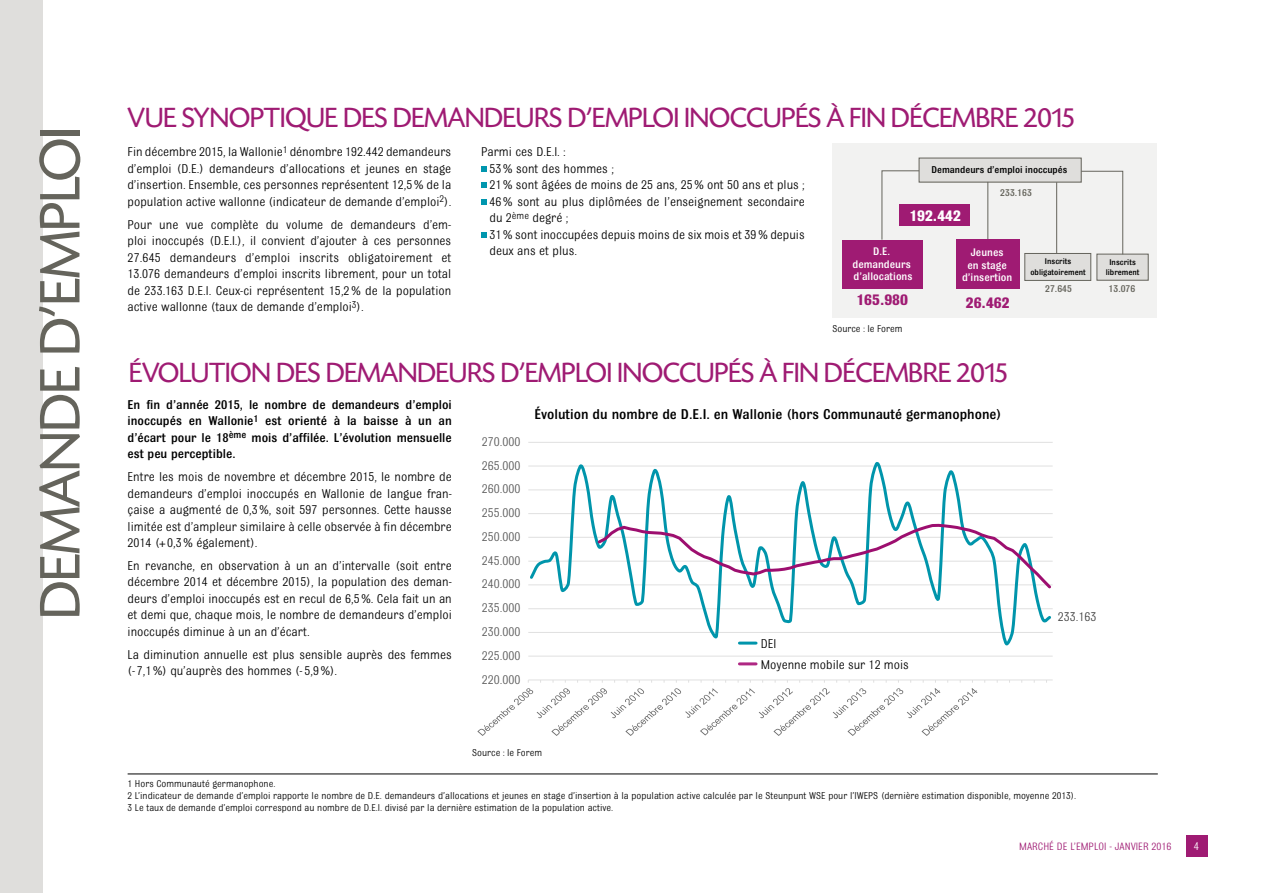
<style>
.page{position:relative;width:1263px;height:893px;background:#fff}
.page>*{position:absolute;margin:0;border:0;box-sizing:border-box;transform-origin:0 0}
.t1{font:60px "Sh Today";color:#65645c}
.t2{font:29.25px "Sh Today";color:#9f1b73}
.t3{font:700 16.2px "Bulldog";color:#9f1b73}
.t4{font:700 16.2px "Bulldog";color:#fff}
.t5{font:500 15px "Bulldog";color:#000}
.t6{font:13.5px/16.5px "Bulldog";color:#000;text-align:justify}
.t7{font:500 13.5px/16.5px "Bulldog";color:#000;text-align:justify}
.t8{font:13.5px "Bulldog";color:#595959}
.t9{font:13.5px "Bulldog";color:#404040}
.t10{font:12px "Bulldog";color:#fff}
.t11{font:500 11.55px/12.8px "Bulldog";color:#fff;text-align:center}
.t12{font:11.25px "Bulldog";color:#9f1b73}
.t13{font:10.5px/12px "Bulldog";color:#000}
.t14{font:500 10.5px "Bulldog";color:#000}
.t15{font:500 10.5px "Bulldog";color:#65645c}
.t16{font:500 8.7px/10.8px "Bulldog";color:#000;text-align:center}
</style>
<div class="page">
<div style="left:0;top:0;width:42px;height:893px;background:#dfdedc"></div>
<div style="left:1187px;top:835px;width:21px;height:21px;background:#9f1b73"></div>
<svg style="left:481px;top:166px;width:5px;height:5px"></svg>
<svg style="left:481px;top:183px;width:5px;height:5px"></svg>
<svg style="left:481px;top:199px;width:5px;height:5px"></svg>
<svg style="left:481px;top:232px;width:5px;height:5px"></svg>
<div style="left:832px;top:143px;width:325px;height:175px;background:#f2f2f1"></div>
<div style="left:1097px;top:254px;width:51px;height:26px;background:#dfdedc"></div>
<div style="left:1025px;top:253px;width:66px;height:27px;background:#dfdedc"></div>
<div style="left:1024px;top:253px;width:67px;height:28px;border:1px solid #65645c"></div>
<div style="left:919px;top:158px;width:162px;height:24px;background:#dfdedc"></div>
<div style="left:919px;top:158px;width:162px;height:24px;border:1px solid #65645c"></div>
<svg style="left:1081px;top:171px;width:42px;height:84px"></svg>
<svg style="left:881px;top:170px;width:39px;height:70px"></svg>
<div style="left:842px;top:240px;width:80px;height:48px;background:#9f1b73"></div>
<div style="left:956px;top:239px;width:63px;height:50px;background:#9f1b73"></div>
<div style="left:899px;top:205px;width:71px;height:21px;background:#9f1b73"></div>
<hr style="left:987px;top:182px;width:1px;height:57px;background:#65645c">
<hr style="left:1056px;top:182px;width:1px;height:71px;background:#65645c">
<hr style="left:128px;top:774px;width:1030px;height:1px;background:#000">
<hr style="left:528px;top:656px;width:525px;height:1px;background:#e0e0e0">
<hr style="left:528px;top:442px;width:525px;height:1px;background:#e0e0e0">
<hr style="left:528px;top:680px;width:525px;height:1px;background:#e0e0e0">
<svg style="left:528px;top:462px;width:525px;height:184px"></svg>
<svg style="left:595px;top:522px;width:457px;height:69px"></svg>
<svg style="left:477px;top:680px;width:500px;height:56px"></svg>
<hr style="left:739px;top:642px;width:17px;height:3px;background:#0095ab">
<hr style="left:739px;top:662px;width:17px;height:3px;background:#af2783">
<h1 class="t1" style="left:29px;top:619px;width:493px;rotate:-90deg">DEMANDE D’EMPLOI</h1>
<h2 class="t2" style="left:128px;top:103px;width:948px">VUE SYNOPTIQUE DES DEMANDEURS D’EMPLOI INOCCUPÉS À FIN DÉCEMBRE 2015</h2>
<p class="t6" style="left:128px;top:144px;width:325px">Fin décembre 2015, la Wallonie<sup>1</sup> dénombre 192.442 demandeurs d’emploi (D.E.) demandeurs d’allocations et jeunes en stage d’insertion. Ensemble, ces personnes représentent 12,5% de la population active wallonne (indicateur de demande d’emploi<sup>2</sup>).</p>
<p class="t6" style="left:128px;top:216px;width:325px">Pour une vue complète du volume de demandeurs d’em&shy;ploi inoccupés (D.E.I.), il convient d’ajouter à ces personnes 27.645 demandeurs d’emploi inscrits obligatoirement et 13.076 demandeurs d’emploi inscrits librement, pour un total de 233.163 D.E.I. Ceux-ci représentent 15,2% de la population active wallonne (taux de demande d’emploi<sup>3</sup>).</p>
<p class="t6" style="left:489px;top:144px;width:317px;text-align:left;text-indent:-8px">Parmi ces D.E.I. :<br>53% sont des hommes ;<br>21% sont âgées de moins de 25 ans, 25% ont 50 ans et plus ; 46% sont au plus diplômées de l’enseignement secondaire du 2<sup>ème</sup> degré ;<br>31% sont inoccupées depuis moins de six mois et 39% depuis deux ans et plus.</p>
<p class="t14" style="left:931px;top:165px;width:137px">Demandeurs d’emploi inoccupés</p>
<p class="t4" style="left:909px;top:207px;width:53px">192.442</p>
<p class="t15" style="left:1000px;top:188px;width:33px">233.163</p>
<p class="t11" style="left:852px;top:245px;width:62px">D.E. demandeurs d’allocations</p>
<p class="t3" style="left:856px;top:292px;width:53px">165.980</p>
<p class="t13" style="left:832px;top:323px;width:72px">Source : le Forem</p>
<p class="t11" style="left:962px;top:246px;width:52px">Jeunes<br>en stage d’insertion</p>
<p class="t3" style="left:966px;top:294px;width:45px">26.462</p>
<p class="t16" style="left:1030px;top:256px;width:57px">Inscrits obligatoirement</p>
<p class="t15" style="left:1045px;top:283px;width:28px">27.645</p>
<h2 class="t2" style="left:129px;top:358px;width:879px">ÉVOLUTION DES DEMANDEURS D’EMPLOI INOCCUPÉS À FIN DÉCEMBRE 2015</h2>
<p class="t7" style="left:128px;top:396px;width:326px">En fin d’année 2015, le nombre de demandeurs d’emploi inoccupés en Wallonie<sup>1</sup> est orienté à la baisse à un an d’écart pour le 18<sup>ème</sup> mois d’affilée. L’évolution mensuelle est peu perceptible.</p>
<p class="t6" style="left:128px;top:468px;width:326px">Entre les mois de novembre et décembre 2015, le nombre de demandeurs d’emploi inoccupés en Wallonie de langue fran&shy;çaise a augmenté de 0,3%, soit 597 personnes. Cette hausse limitée est d’ampleur similaire à celle observée à fin décembre 2014 (+ 0,3% également).</p>
<p class="t6" style="left:128px;top:557px;width:326px">En revanche, en observation à un an d’intervalle (soit entre décembre 2014 et décembre 2015), la population des deman&shy;deurs d’emploi inoccupés est en recul de 6,5%. Cela fait un an et demi que, chaque mois, le nombre de demandeurs d’emploi inoccupés diminue à un an d’écart.</p>
<p class="t6" style="left:128px;top:646px;width:326px">La diminution annuelle est plus sensible auprès des femmes (- 7,1%) qu’auprès des hommes (- 5,9%).</p>
<p class="t8" style="left:482px;top:435px;width:40px">270.000</p>
<p class="t8" style="left:482px;top:458px;width:40px">265.000</p>
<p class="t8" style="left:482px;top:482px;width:40px">260.000</p>
<p class="t8" style="left:482px;top:506px;width:40px">255.000</p>
<p class="t8" style="left:482px;top:530px;width:40px">250.000</p>
<p class="t8" style="left:482px;top:553px;width:40px">245.000</p>
<p class="t8" style="left:482px;top:577px;width:40px">240.000</p>
<p class="t8" style="left:482px;top:601px;width:40px">235.000</p>
<p class="t8" style="left:482px;top:625px;width:40px">230.000</p>
<p class="t8" style="left:482px;top:648px;width:40px">225.000</p>
<p class="t8" style="left:482px;top:672px;width:40px">220.000</p>
<p class="t5" style="left:534px;top:406px;width:469px">Évolution du nombre de D.E.I. en Wallonie (hors Communauté germanophone)</p>
<p class="t6" style="left:761px;top:633px;width:149px;line-height:20.9px">DEI<br>Moyenne mobile sur 12 mois</p>
<p class="t9" style="left:1058px;top:610px;width:40px">233.163</p>
<p class="t16" style="left:1106px;top:256px;width:35px">Inscrits librement</p>
<p class="t15" style="left:1108px;top:283px;width:28px">13.076</p>
<p class="t13" style="left:472px;top:747px;width:72px">Source : le Forem</p>
<p class="t13" style="left:128px;top:778px;width:950px">1 Hors Communauté germanophone.<br>2 L’indicateur de demande d’emploi rapporte le nombre de D.E. demandeurs d’allocations et jeunes en stage d’insertion à la population active calculée par le Steunpunt WSE pour l’IWEPS (dernière estimation disponible, moyenne 2013).<br>3 Le taux de demande d’emploi correspond au nombre de D.E.I. divisé par la dernière estimation de la population active.</p>
<p class="t12" style="left:1019px;top:840px;width:154px">MARCHÉ DE L’EMPLOI - JANVIER 2016</p>
<p class="t10" style="left:1194px;top:840px;width:7px">4</p>
</div>
